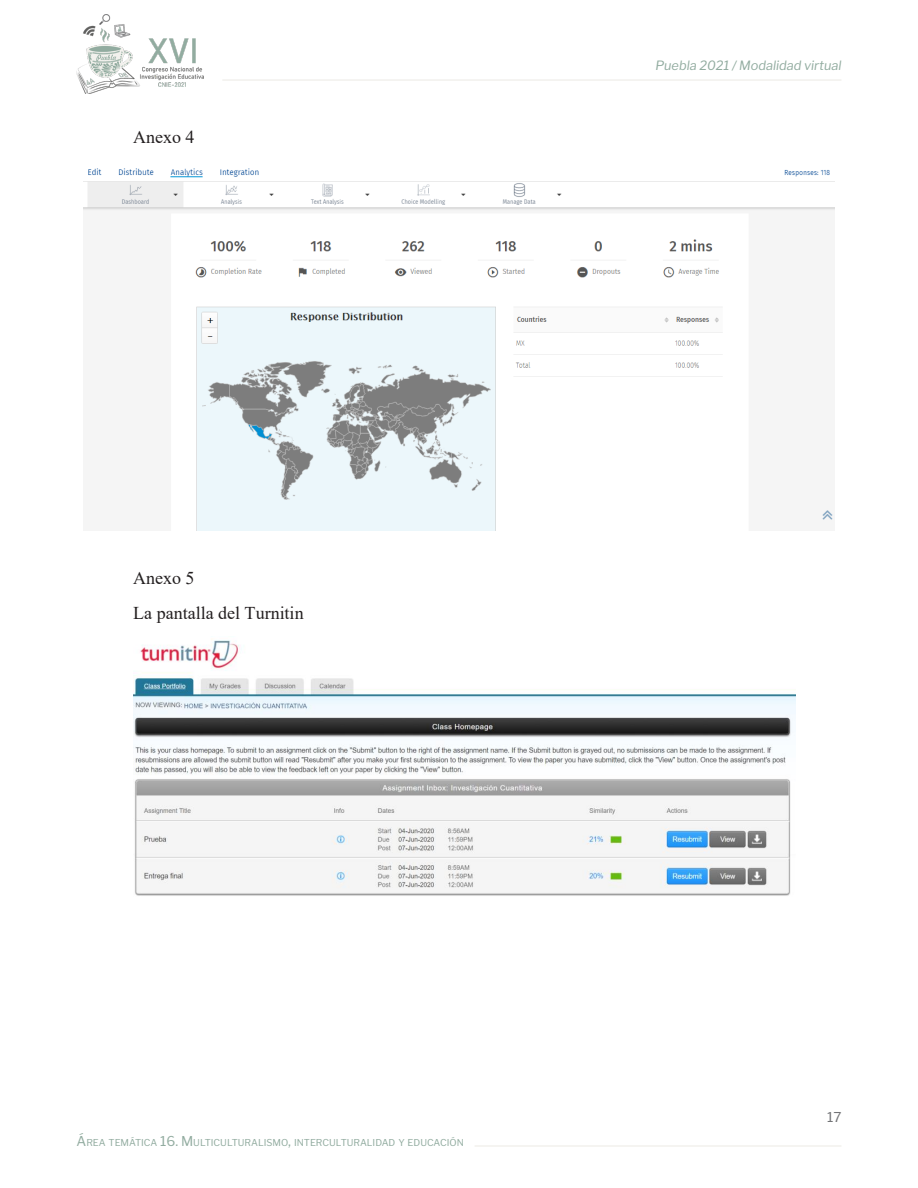
<style>
.page{position:relative;width:918px;height:1188px;background:#fff}
.page>*{position:absolute;margin:0;border:0;box-sizing:border-box;transform-origin:0 0}
.t1{font:18px/34.5px "Times New Roman";color:#231f20}
.t2{font:13.5px "Libre Franklin";color:#727376}
.t3{font:italic 12.75px "Libre Franklin";color:#92aca0}
.t4{font:9.45px "Libre Franklin";color:#92aca0}
.s1{font-size:13.5px}
</style>
<div class="page">
<hr style="left:222px;top:79px;width:619px;height:2px;background:#f2f1ed">
<img style="left:77px;top:15px;width:126px;height:79px">
<hr style="left:475px;top:1145px;width:366px;height:2px;background:#f2f1ed">
<img style="left:133px;top:639px;width:663px;height:257px">
<img style="left:83px;top:168px;width:752px;height:362px">
<p class="t1" style="left:133px;top:119px;width:63px">Anexo 4</p>
<p class="t1" style="left:133px;top:561px;width:172px">Anexo 5<br>La pantalla del Turnitin</p>
<h3 class="t3" style="left:655px;top:58px;width:187px">Puebla 2021 / Modalidad virtual</h3>
<p class="t4" style="left:77px;top:1137px;width:389px"><span class="s1">Á</span>REA TEMÁTICA <span class="s1">16. M</span> ULTICULTURALISMO<span class="s1">,</span> INTERCULTURALIDAD Y EDUCACIÓN</p>
<h2 class="t2" style="left:827px;top:1109px;width:16px">17</h2>
</div>
